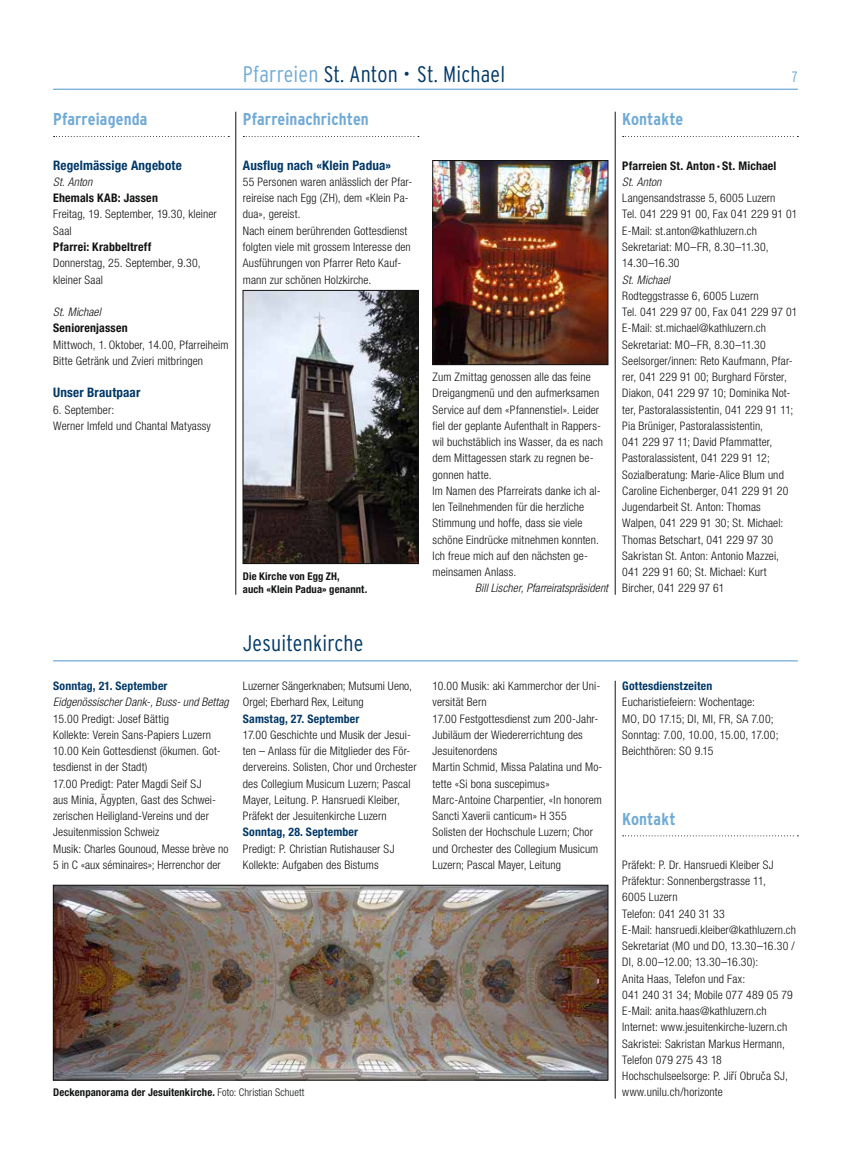
<style>
.page{position:relative;width:851px;height:1170px;background:#fff}
.page>*{position:absolute;margin:0;border:0;box-sizing:border-box;transform-origin:0 0}
.t1{font:300 condensed 22.5px "Interstate";letter-spacing:.01em;color:#003868}
.t2{font:700 condensed 17.12px "Interstate";letter-spacing:.01em;color:#70aad6}
.t3{font:300 condensed 15px "Interstate";color:#70aad6}
.t4{font:700 condensed 13.12px "Helvetica Neue LT Std";letter-spacing:.01em;color:#003868}
.t5{font:700 condensed 11.88px "Helvetica Neue LT Std";letter-spacing:.015em;color:#111212}
.t6{font:300 condensed 11.75px/16.2px "Helvetica Neue LT Std";letter-spacing:.01em;color:#111212}
.t7{font:italic 300 condensed 11.75px "Helvetica Neue LT Std";letter-spacing:.01em;color:#111212}
.t8{font:700 condensed 11.75px "Helvetica Neue LT Std";letter-spacing:.015em;color:#003868}
.t9{font:700 condensed 10.62px/12.8px "Helvetica Neue LT Std";letter-spacing:.01em;color:#111212}
.s1{color:#70aad6}
.s2{font-weight:300}
</style>
<div class="page">
<svg style="left:243px;top:136px;width:176px;height:1px"></svg>
<hr style="left:53px;top:89px;width:744px;height:1px;background:#70aad6">
<svg style="left:54px;top:136px;width:175px;height:1px"></svg>
<hr style="left:53px;top:660px;width:744px;height:1px;background:#70aad6">
<svg style="left:622px;top:835px;width:176px;height:1px"></svg>
<hr style="left:615px;top:680px;width:1px;height:418px;background:#111212">
<svg style="left:622px;top:136px;width:176px;height:1px"></svg>
<hr style="left:615px;top:112px;width:1px;height:482px;background:#111212">
<img style="left:434px;top:162px;width:172px;height:201px">
<div style="left:432px;top:160px;width:176px;height:205px;border:1px solid #111212"></div>
<img style="left:245px;top:292px;width:171px;height:269px">
<div style="left:243px;top:290px;width:175px;height:273px;border:1px solid #111212"></div>
<img style="left:55px;top:887px;width:551px;height:191px">
<div style="left:53px;top:885px;width:555px;height:195px;border:1px solid #111212"></div>
<hr style="left:235px;top:112px;width:1px;height:482px;background:#111212">
<h2 class="t2" style="left:53px;top:110px;width:96px">Pfarreiagenda</h2>
<p class="t4" style="left:53px;top:157px;width:130px">Regelmässige Angebote</p>
<p class="t7" style="left:53px;top:175px;width:41px">St. Anton</p>
<p class="t5" style="left:53px;top:191px;width:106px">Ehemals KAB: Jassen</p>
<p class="t6" style="left:53px;top:206px;width:165px">Freitag, 19. September, 19.30, kleiner<br>Saal</p>
<p class="t5" style="left:53px;top:239px;width:100px">Pfarrei: Krabbeltreff</p>
<p class="t6" style="left:53px;top:255px;width:149px">Donnerstag, 25. September, 9.30, kleiner Saal</p>
<p class="t7" style="left:53px;top:305px;width:49px">St. Michael</p>
<p class="t5" style="left:53px;top:321px;width:76px">Seniorenjassen</p>
<p class="t6" style="left:53px;top:336px;width:177px">Mittwoch, 1. Oktober, 14.00, Pfarreiheim<br>Bitte Getränk und Zvieri mitbringen</p>
<p class="t4" style="left:53px;top:384px;width:89px">Unser Brautpaar</p>
<p class="t6" style="left:53px;top:401px;width:159px">6. September:<br>Werner Imfeld und Chantal Matyassy</p>
<h1 class="t1" style="left:243px;top:62px;width:264px"><span class="s1">Pfarreien</span> St. Anton • St. Michael</h1>
<p class="t3" style="left:791px;top:68px;width:8px">7</p>
<h2 class="t2" style="left:243px;top:110px;width:127px">Pfarreinachrichten</h2>
<p class="t4" style="left:243px;top:157px;width:150px">Ausflug nach «Klein Padua»</p>
<p class="t6" style="left:243px;top:173px;width:171px">55 Personen waren anlässlich der Pfar&shy;reireise nach Egg (ZH), dem «Klein Pa&shy;dua», gereist.<br>Nach einem berührenden Gottesdienst folgten viele mit grossem Interesse den Ausführungen von Pfarrer Reto Kauf&shy;mann zur schönen Holzkirche.</p>
<p class="t9" style="left:243px;top:569px;width:126px">Die Kirche von Egg ZH,<br>auch «Klein Padua» genannt.</p>
<p class="t6" style="left:432px;top:368px;width:172px">Zum Zmittag genossen alle das feine Dreigangmenü und den aufmerksamen Service auf dem «Pfannenstiel». Leider fiel der geplante Aufenthalt in Rappers&shy;wil buchstäblich ins Wasser, da es nach dem Mittagessen stark zu regnen be&shy;gonnen hatte.<br>Im Namen des Pfarreirats danke ich al&shy;len Teilnehmenden für die herzliche Stimmung und hoffe, dass sie viele schöne Eindrücke mitnehmen konnten.<br>Ich freue mich auf den nächsten ge&shy;meinsamen Anlass.</p>
<p class="t7" style="left:475px;top:581px;width:134px">Bill Lischer, Pfarreiratspräsident</p>
<h2 class="t2" style="left:622px;top:110px;width:63px">Kontakte</h2>
<p class="t5" style="left:622px;top:158px;width:156px">Pfarreien St. Anton ∙ St. Michael</p>
<p class="t7" style="left:622px;top:175px;width:41px">St. Anton</p>
<p class="t6" style="left:622px;top:190px;width:177px">Langensandstrasse 5, 6005 Luzern<br>Tel. 041 229 91 00, Fax 041 229 91 01<br>E-Mail: st.anton@kathluzern.ch<br>Sekretariat: MO–FR, 8.30–11.30,<br>14.30–16.30</p>
<p class="t7" style="left:622px;top:272px;width:49px">St. Michael</p>
<p class="t6" style="left:622px;top:287px;width:177px">Rodteggstrasse 6, 6005 Luzern<br>Tel. 041 229 97 00, Fax 041 229 97 01<br>E-Mail: st.michael@kathluzern.ch Sekretariat: MO–FR, 8.30–11.30<br>Seelsorger/innen: Reto Kaufmann, Pfar&shy;rer, 041 229 91 00; Burghard Förster, Diakon, 041 229 97 10; Dominika Not&shy;ter, Pastoralassistentin, 041 229 91 11; Pia Brüniger, Pastoralassistentin,<br>041 229 97 11; David Pfammatter, Pastoralassistent, 041 229 91 12; Sozialberatung: Marie-Alice Blum und Caroline Eichenberger, 041 229 91 20<br>Jugendarbeit St. Anton: Thomas Walpen, 041 229 91 30; St. Michael:<br>Thomas Betschart, 041 229 97 30<br>Sakristan St. Anton: Antonio Mazzei, 041 229 91 60; St. Michael: Kurt Bircher, 041 229 97 61</p>
<h1 class="t1" style="left:243px;top:630px;width:122px">Jesuitenkirche</h1>
<p class="t8" style="left:53px;top:678px;width:116px">Sonntag, 21. September</p>
<p class="t7" style="left:53px;top:695px;width:177px">Eidgenössischer Dank-, Buss- und Bettag</p>
<p class="t6" style="left:53px;top:710px;width:177px">15.00 Predigt: Josef Bättig<br>Kollekte: Verein Sans-Papiers Luzern 10.00 Kein Gottesdienst (ökumen. Got&shy;tesdienst in der Stadt)<br>17.00 Predigt: Pater Magdi Seif SJ<br>aus Minia, Ägypten, Gast des Schwei&shy;zerischen Heiligland-Vereins und der Jesuitenmission Schweiz<br>Musik: Charles Gounoud, Messe brève no 5 in C «aux séminaires»; Herrenchor der</p>
<p class="t6" style="left:243px;top:677px;width:171px">Luzerner Sängerknaben; Mutsumi Ueno,<br>Orgel; Eberhard Rex, Leitung</p>
<p class="t8" style="left:243px;top:711px;width:118px">Samstag, 27. September</p>
<p class="t6" style="left:243px;top:726px;width:175px">17.00 Geschichte und Musik der Jesui&shy;ten – Anlass für die Mitglieder des För&shy;dervereins. Solisten, Chor und Orchester des Collegium Musicum Luzern; Pascal Mayer, Leitung. P. Hansruedi Kleiber, Präfekt der Jesuitenkirche Luzern</p>
<p class="t8" style="left:243px;top:825px;width:117px">Sonntag, 28. September</p>
<p class="t6" style="left:243px;top:840px;width:153px">Predigt: P. Christian Rutishauser SJ<br>Kollekte: Aufgaben des Bistums</p>
<p class="t6" style="left:432px;top:677px;width:171px">10.00 Musik: aki Kammerchor der Uni&shy;versität Bern<br>17.00 Festgottesdienst zum 200-Jahr-<br>Jubiläum der Wiedererrichtung des<br>Jesuitenordens<br>Martin Schmid, Missa Palatina und Mo&shy;tette «Si bona suscepimus»<br>Marc-Antoine Charpentier, «In honorem<br>Sancti Xaverii canticum» H 355<br>Solisten der Hochschule Luzern; Chor und Orchester des Collegium Musicum<br>Luzern; Pascal Mayer, Leitung</p>
<p class="t9" style="left:53px;top:1086px;width:253px">Deckenpanorama der Jesuitenkirche. <span class="s2">Foto: Christian Schuett</span></p>
<p class="t8" style="left:622px;top:678px;width:92px">Gottesdienstzeiten</p>
<p class="t6" style="left:622px;top:693px;width:158px">Eucharistiefeiern: Wochentage:<br>MO, DO 17.15; DI, MI, FR, SA 7.00;<br>Sonntag: 7.00, 10.00, 15.00, 17.00;<br>Beichthören: SO 9.15</p>
<h2 class="t2" style="left:622px;top:809px;width:55px">Kontakt</h2>
<p class="t6" style="left:622px;top:856px;width:175px">Präfekt: P. Dr. Hansruedi Kleiber SJ<br>Präfektur: Sonnenbergstrasse 11,<br>6005 Luzern<br>Telefon: 041 240 31 33<br>E-Mail: hansruedi.kleiber@kathluzern.ch<br>Sekretariat (MO und DO, 13.30–16.30 /<br>DI, 8.00–12.00; 13.30–16.30):<br>Anita Haas, Telefon und Fax:<br>041 240 31 34; Mobile 077 489 05 79<br>E-Mail: anita.haas@kathluzern.ch<br>Internet: www.jesuitenkirche-luzern.ch<br>Sakristei: Sakristan Markus Hermann,<br>Telefon 079 275 43 18<br>Hochschulseelsorge: P. Jirˇí Obrucˇ a SJ, www.unilu.ch/horizonte</p>
</div>
